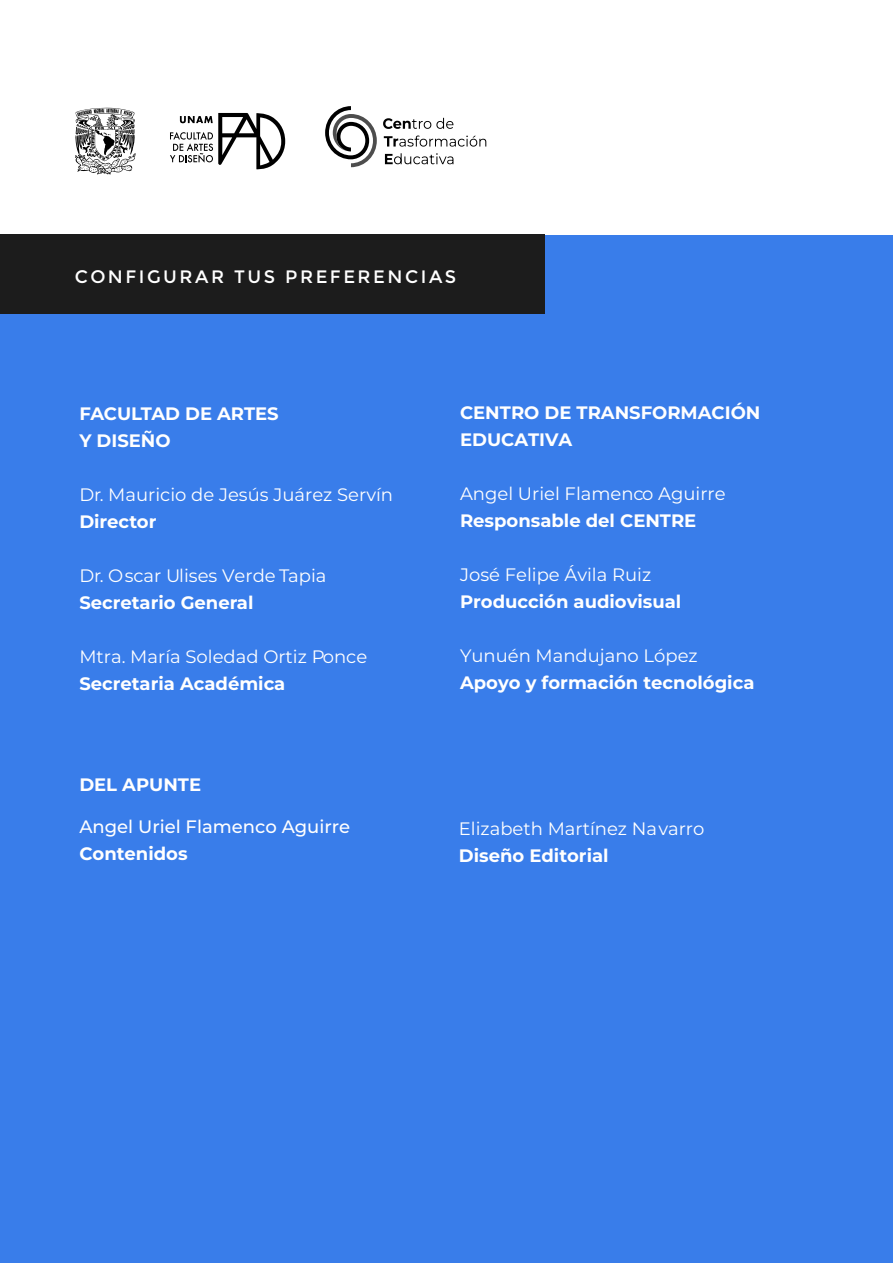
<style>
.page{position:relative;width:893px;height:1263px;background:#397dea}
.page>*{position:absolute;margin:0;border:0;box-sizing:border-box;transform-origin:0 0}
.t1{font:700 18px/27px "Montserrat";color:#fff}
.t2{font:18px/27px "Montserrat";color:#fff}
.t3{font:18px "Montserrat";letter-spacing:.14em;color:#fff}
.t4{font:500 18px "Montserrat";color:#fff}
.s1{font-style:inherit}
.s2{font-weight:700}
.s3{font-weight:400}
</style>
<div class="page">
<div style="left:1px;top:0;width:892px;height:234px;background:#fff"></div>
<div style="left:0;top:234px;width:544px;height:80px;background:#1c1c1c"></div>
<svg style="left:325px;top:106px;width:52px;height:61px"></svg>
<svg style="left:383px;top:118px;width:70px;height:11px"></svg>
<svg style="left:384px;top:136px;width:102px;height:11px"></svg>
<svg style="left:385px;top:153px;width:68px;height:11px"></svg>
<svg style="left:75px;top:108px;width:61px;height:67px"></svg>
<svg style="left:170px;top:113px;width:115px;height:57px"></svg>
<p class="t3" style="left:75px;top:267px;width:383px">CONFIGURAR TUS PREFERENCIAS</p>
<p class="t1" style="left:79px;top:399px;width:201px">FACULTAD DE ARTES<br>Y DISEÑO</p>
<p class="t2" style="left:79px;top:481px;width:315px">Dr. Mauricio de Jesús J<span class="s1">u</span>árez Servín<br><span class="s2">Director</span></p>
<p class="t2" style="left:79px;top:562px;width:249px">Dr. Oscar Ulises Verde Tapia</p>
<p class="t1" style="left:79px;top:588px;width:176px">Secretario General</p>
<p class="t2" style="left:79px;top:643px;width:289px">Mtra. María Soledad Ortiz Ponce</p>
<p class="t1" style="left:79px;top:669px;width:208px">Secretaria Académica</p>
<p class="t1" style="left:79px;top:770px;width:123px">DEL APUNTE</p>
<p class="t4" style="left:79px;top:814px;width:272px">Angel Uriel Flamenco Aguirre</p>
<p class="t1" style="left:79px;top:839px;width:110px">Contenidos</p>
<p class="t1" style="left:460px;top:398px;width:302px">CENTRO DE TRANSFORMACIÓN<br>EDUCATIVA</p>
<p class="t2" style="left:460px;top:479px;width:267px">Angel Uriel Flamenc<span class="s1">o</span> Aguirre<br><span class="s2">Responsable del CENTRE</span></p>
<p class="t1" style="left:460px;top:560px;width:223px"><span class="s3">José Felipe Ávila R</span><span class="s3">u</span><span class="s3">iz<br></span>Producción audiovisual</p>
<p class="t2" style="left:460px;top:641px;width:239px">Yunuén Mandujano López</p>
<p class="t1" style="left:460px;top:668px;width:296px">Apoyo y formación tecnológica</p>
<p class="t2" style="left:459px;top:815px;width:247px">Elizabeth Martínez Navarro</p>
<p class="t1" style="left:459px;top:841px;width:151px">Diseño Editorial</p>
</div>
